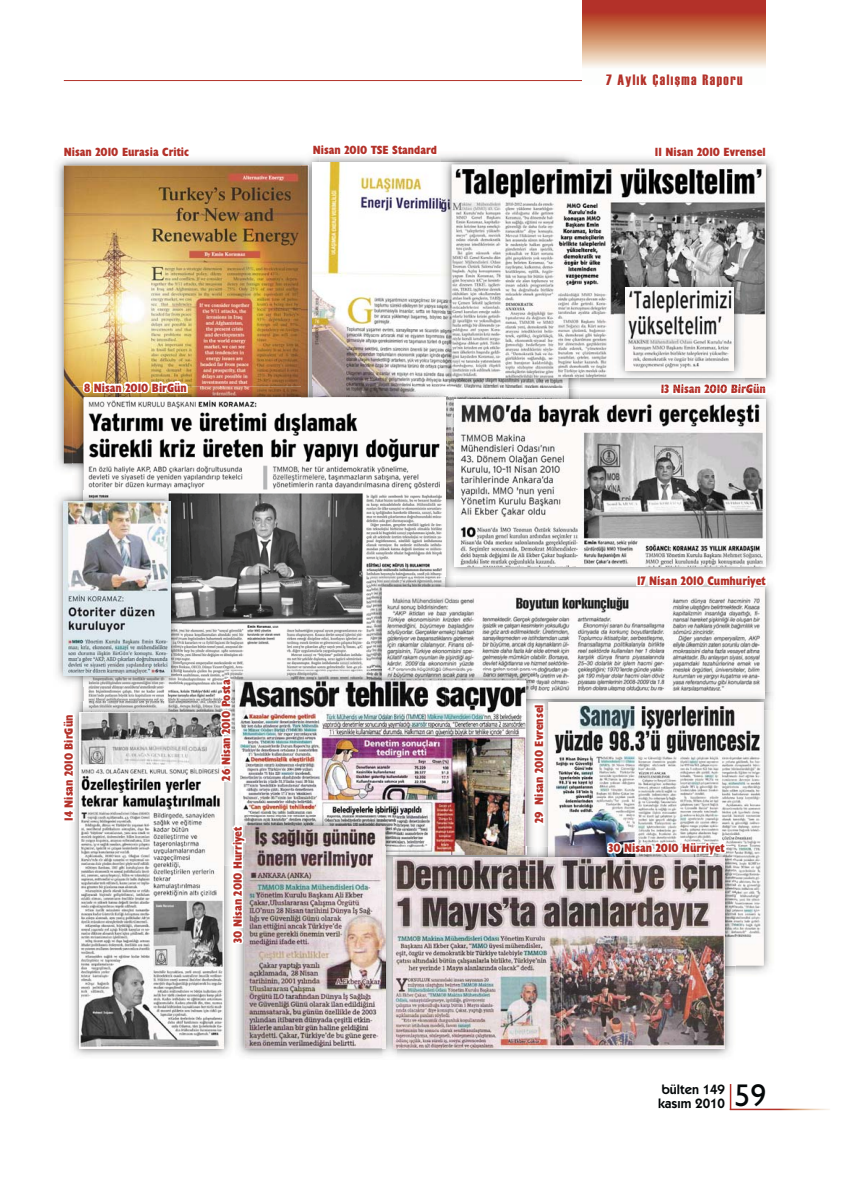
<style>
.page{position:relative;width:851px;height:1191px;background:#fff}
.page>*{position:absolute;margin:0;border:0;box-sizing:border-box;transform-origin:0 0}
.t1{font:31.5px "Humanist 521 BT";color:#040809}
.t2{font:15px "Haettenschweiler";letter-spacing:.1em;color:#b33129}
.t3{font:600 13.5px/13.5px "Kabel IT Cby BT";color:#040809}
.t4{font:700 condensed 12px "Humanist 521 BT Xtra";color:#b33129}
</style>
<div class="page">
<hr style="left:64px;top:80px;width:619px;height:1px;background:#b33129">
<hr style="left:729px;top:1084px;width:2px;height:26px;background:#b33129">
<hr style="left:729px;top:1109px;width:101px;height:1px;background:#fff">
<svg style="left:583px;top:0;width:182px;height:81px"></svg>
<img style="left:56px;top:159px;width:246px;height:49px">
<img style="left:57px;top:208px;width:16px;height:263px">
<img style="left:64px;top:166px;width:238px;height:298px">
<img style="left:302px;top:155px;width:17px;height:232px">
<img style="left:302px;top:166px;width:6px;height:221px">
<img style="left:313px;top:162px;width:128px;height:225px">
<svg style="left:62px;top:159px;width:130px;height:5px"></svg>
<svg style="left:312px;top:152px;width:126px;height:4px"></svg>
<img style="left:77px;top:474px;width:7px;height:16px">
<svg style="left:73px;top:464px;width:11px;height:10px"></svg>
<img style="left:73px;top:387px;width:229px;height:77px">
<svg style="left:302px;top:387px;width:11px;height:10px"></svg>
<img style="left:313px;top:387px;width:131px;height:10px">
<img style="left:77px;top:686px;width:7px;height:16px">
<img style="left:84px;top:397px;width:358px;height:305px">
<img style="left:57px;top:490px;width:124px;height:196px">
<img style="left:64px;top:501px;width:106px;height:175px">
<svg style="left:80px;top:375px;width:109px;height:25px"></svg>
<img style="left:456px;top:580px;width:316px;height:111px">
<img style="left:371px;top:576px;width:73px;height:94px">
<img style="left:382px;top:587px;width:382px;height:104px">
<img style="left:72px;top:793px;width:160px;height:263px">
<img style="left:84px;top:702px;width:129px;height:11px">
<img style="left:80px;top:713px;width:143px;height:336px">
<svg style="left:636px;top:580px;width:131px;height:9px"></svg>
<svg style="left:72px;top:712px;width:10px;height:108px"></svg>
<img style="left:563px;top:392px;width:209px;height:182px">
<img style="left:446px;top:510px;width:117px;height:66px">
<img style="left:444px;top:390px;width:124px;height:109px">
<svg style="left:446px;top:499px;width:8px;height:11px"></svg>
<img style="left:444px;top:397px;width:1px;height:102px">
<svg style="left:444px;top:576px;width:12px;height:11px"></svg>
<img style="left:638px;top:576px;width:64px;height:1px">
<img style="left:454px;top:399px;width:311px;height:167px">
<svg style="left:660px;top:392px;width:106px;height:3px"></svg>
<img style="left:441px;top:154px;width:333px;height:234px">
<img style="left:441px;top:162px;width:127px;height:45px">
<img style="left:441px;top:207px;width:42px;height:181px">
<img style="left:483px;top:378px;width:85px;height:10px">
<svg style="left:441px;top:387px;width:15px;height:2px"></svg>
<img style="left:660px;top:382px;width:106px;height:7px">
<img style="left:714px;top:384px;width:51px;height:5px">
<img style="left:661px;top:384px;width:53px;height:5px">
<img style="left:451px;top:165px;width:314px;height:213px">
<img style="left:614px;top:277px;width:130px;height:104px">
<img style="left:625px;top:287px;width:108px;height:83px">
<svg style="left:663px;top:154px;width:103px;height:48px"></svg>
<img style="left:224px;top:670px;width:147px;height:10px">
<svg style="left:371px;top:670px;width:11px;height:10px"></svg>
<img style="left:382px;top:670px;width:155px;height:29px">
<img style="left:224px;top:786px;width:10px;height:80px">
<img style="left:239px;top:680px;width:287px;height:167px">
<svg style="left:213px;top:676px;width:26px;height:110px"></svg>
<img style="left:735px;top:710px;width:36px;height:263px">
<img style="left:588px;top:691px;width:185px;height:19px">
<img style="left:545px;top:691px;width:219px;height:8px">
<img style="left:548px;top:702px;width:215px;height:263px">
<svg style="left:526px;top:699px;width:62px;height:130px"></svg>
<img style="left:237px;top:956px;width:146px;height:100px">
<img style="left:235px;top:815px;width:161px;height:32px">
<img style="left:245px;top:826px;width:140px;height:222px">
<svg style="left:225px;top:823px;width:38px;height:133px"></svg>
<img style="left:383px;top:866px;width:200px;height:190px">
<img style="left:583px;top:976px;width:148px;height:80px">
<img style="left:396px;top:847px;width:141px;height:11px">
<img style="left:396px;top:847px;width:130px;height:8px">
<img style="left:548px;top:847px;width:187px;height:118px">
<svg style="left:385px;top:847px;width:11px;height:19px"></svg>
<img style="left:383px;top:847px;width:2px;height:201px">
<img style="left:393px;top:858px;width:331px;height:191px">
<svg style="left:603px;top:836px;width:125px;height:34px"></svg>
<p class="t4" style="left:64px;top:148px;width:127px">Nisan 2010 Eurasia Critic</p>
<p class="t4" style="left:313px;top:146px;width:126px">Nisan 2010 TSE Standard</p>
<p class="t4" style="left:84px;top:383px;width:104px">8 Nisan 2010 BirGün</p>
<p class="t4" style="left:65px;top:821px;width:108px;rotate:-90deg">14 Nisan 2010 BirGün</p>
<p class="t4" style="left:222px;top:781px;width:102px;rotate:-90deg">26 Nisan 2010 Posta</p>
<p class="t4" style="left:233px;top:943px;width:118px;rotate:-90deg">30 Nisan 2010 Hurriyet</p>
<p class="t2" style="left:606px;top:71px;width:138px">7 Aylık Çalışma Raporu</p>
<p class="t4" style="left:654px;top:148px;width:112px">11 Nisan 2010 Evrensel</p>
<p class="t4" style="left:660px;top:385px;width:107px">13 Nisan 2010 BirGün</p>
<p class="t4" style="left:535px;top:823px;width:120px;rotate:-90deg">29 Nisan 2010 Evrensel</p>
<p class="t4" style="left:637px;top:576px;width:130px">17 Nisan 2010 Cumhuriyet</p>
<p class="t4" style="left:608px;top:844px;width:118px">30 Nisan 2010 Hürriyet</p>
<p class="t3" style="left:658px;top:1083px;width:68px">bülten 149 kasım 2010</p>
<h1 class="t1" style="left:734px;top:1085px;width:33px">59</h1>
</div>
